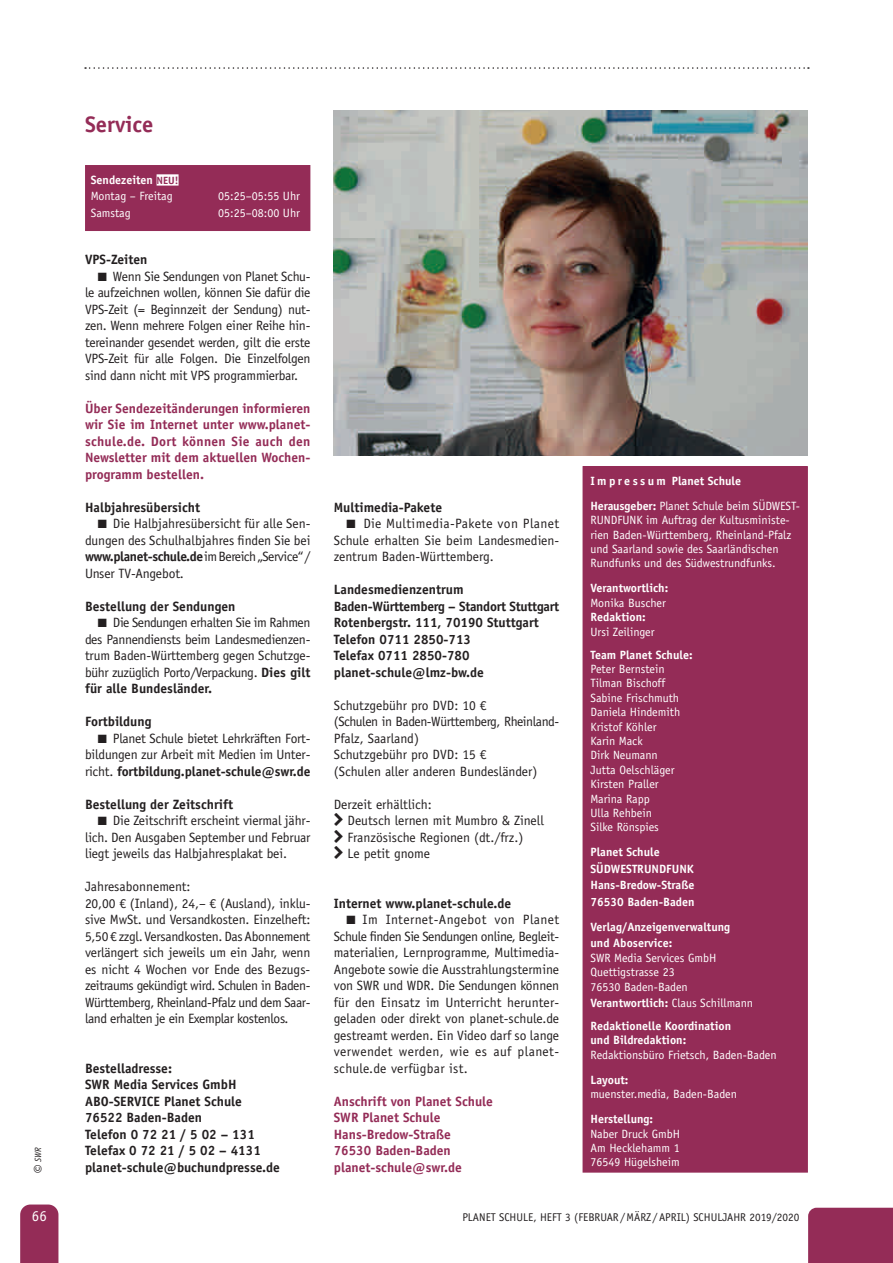
<style>
.page{position:relative;width:893px;height:1263px;background:#fff}
.page>*{position:absolute;margin:0;border:0;box-sizing:border-box;transform-origin:0 0}
.t1{font:700 22.5px "Officina Sans Std";color:#942c57}
.t2{font:15px "Officina Sans Std";color:#fff}
.t3{font:13.5px/16.5px "Officina Sans Std";letter-spacing:-.01em;color:#231f20;text-align:justify}
.t4{font:700 13.5px/16.5px "Officina Sans Std";color:#231f20}
.t5{font:700 13.5px/16.5px "Officina Sans Std";color:#942c57;text-align:justify}
.t6{font:12px/14.4px "Officina Sans Std";color:#fff}
.t7{font:700 12px/16.5px "Officina Sans Std";color:#fff}
.t8{font:11.25px "Officina Sans Std";color:#231f20}
.t9{font:italic 9px "Officina Sans Std";color:#231f20}
.s1{font-size:16.5px}
.s2{font-weight:700}
.s3{font-weight:700;font-size:10.5px;color:#942c57}
.s4{font-weight:400}
</style>
<div class="page">
<svg style="left:85px;top:67px;width:724px;height:2px"></svg>
<div style="left:20px;top:1204px;width:38px;height:59px;background:#942c57"></div>
<div style="left:808px;top:1208px;width:85px;height:55px;background:#942c57"></div>
<div style="left:86px;top:166px;width:224px;height:64px;background:#942c57"></div>
<div style="left:157px;top:174px;width:22px;height:12px;background:#fff"></div>
<div style="left:85px;top:165px;width:225px;height:66px;border:2px solid #942c57"></div>
<img style="left:334px;top:111px;width:474px;height:344px">
<div style="left:583px;top:467px;width:224px;height:705px;background:#942c57"></div>
<div style="left:583px;top:466px;width:225px;height:706px;border:2px solid #942c57"></div>
<p class="t9" style="left:33px;top:1174px;width:28px;rotate:-90deg"><span class="s1">©</span> SWR</p>
<p class="t2" style="left:32px;top:1207px;width:16px">66</p>
<h1 class="t1" style="left:85px;top:110px;width:70px">Service</h1>
<p class="t6" style="left:91px;top:171px;width:89px;line-height:16.5px"><span class="s2">Sendezeiten</span> <span class="s3">NEU!<br></span>Montag – Freitag</p>
<p class="t6" style="left:218px;top:189px;width:83px">05:25–05:55 Uhr</p>
<p class="t6" style="left:91px;top:205px;width:42px">Samstag</p>
<p class="t6" style="left:218px;top:205px;width:83px">05:25–08:00 Uhr</p>
<p class="t4" style="left:85px;top:251px;width:64px">VPS-Zeiten</p>
<p class="t3" style="left:85px;top:268px;width:227px;text-indent:13px">■ Wenn Sie Sendungen von Planet Schu&shy;le aufzeichnen wollen, können Sie dafür die VPS-Zeit (= Beginnzeit der Sendung) nut&shy;zen. Wenn mehrere Folgen einer Reihe hin&shy;tereinander gesendet werden, gilt die erste VPS-Zeit für alle Folgen. Die Einzelfolgen sind dann nicht mit VPS programmierbar.</p>
<p class="t5" style="left:85px;top:400px;width:227px">Über Sendezeitänderungen informieren wir Sie im Internet unter www.planet&shy;schule.de. Dort können Sie auch den Newsletter mit dem aktuellen Wochen&shy;programm bestellen.</p>
<p class="t4" style="left:85px;top:499px;width:117px">Halbjahresübersicht</p>
<p class="t3" style="left:85px;top:515px;width:227px;text-indent:13px">■ Die Halbjahresübersicht für alle Sen&shy;dungen des Schulhalbjahres finden Sie bei <span class="s2">www.planet-schule.de</span> im Bereich „Service“ / Unser TV-Angebot.</p>
<p class="t4" style="left:85px;top:598px;width:152px">Bestellung der Sendungen</p>
<p class="t3" style="left:85px;top:614px;width:227px;text-indent:13px">■ Die Sendungen erhalten Sie im Rahmen des Pannendiensts beim Landesmedienzen&shy;trum Baden-Württemberg gegen Schutzge&shy;bühr zuzüglich Porto/Verpackung. <span class="s2">Dies gilt für alle Bundesländer.</span></p>
<p class="t4" style="left:85px;top:713px;width:68px">Fortbildung</p>
<p class="t3" style="left:85px;top:730px;width:227px;text-indent:13px">■ Planet Schule bietet Lehrkräften Fort&shy;bildungen zur Arbeit mit Medien im Unter&shy;richt. <span class="s2">fortbildung.planet-schule@swr.de</span></p>
<p class="t4" style="left:85px;top:796px;width:149px">Bestellung der Zeitschrift</p>
<p class="t3" style="left:85px;top:812px;width:227px;text-indent:13px">■ Die Zeitschrift erscheint viermal jähr&shy;lich. Den Ausgaben September und Februar liegt jeweils das Halbjahresplakat bei.</p>
<p class="t3" style="left:85px;top:878px;width:227px;text-align:left">Jahresabonnement:<br>20,00 € (Inland), 24,– € (Ausland), inklu&shy;sive MwSt. und Versandkosten. Einzelheft:<br>5,50 € zzgl. Versandkosten. Das Abonnement verlängert sich jeweils um ein Jahr, wenn es nicht 4 Wochen vor Ende des Bezugs&shy;zeitraums gekündigt wird. Schulen in Baden-Württemberg, Rheinland-Pfalz und dem Saar&shy;land erhalten je ein Exemplar kostenlos.</p>
<p class="t4" style="left:85px;top:1060px;width:196px">Bestelladresse:<br>SWR Media Services GmbH<br>ABO-SERVICE Planet Schule<br>76522 Baden-Baden<br>Telefon 0 72 21 / 5 02 – 131<br>Telefax 0 72 21 / 5 02 – 4131 planet-schule@buchundpresse.de</p>
<p class="t4" style="left:334px;top:499px;width:110px">Multimedia-Pakete</p>
<p class="t3" style="left:334px;top:515px;width:227px;text-indent:13px">■ Die Multimedia-Pakete von Planet Schule erhalten Sie beim Landesmedien&shy;zentrum Baden-Württemberg.</p>
<p class="t4" style="left:334px;top:581px;width:227px">Landesmedienzentrum<br>Baden-Württemberg – Standort Stuttgart<br>Rotenbergstr. 111, 70190 Stuttgart<br>Telefon 0711 2850-713<br>Telefax 0711 2850-780 planet-schule@lmz-bw.de</p>
<p class="t3" style="left:334px;top:697px;width:227px;text-align:left">Schutzgebühr pro DVD: 10 €<br>(Schulen in Baden-Württemberg, Rheinland-<br>Pfalz, Saarland)<br>Schutzgebühr pro DVD: 15 €<br>(Schulen aller anderen Bundesländer)</p>
<p class="t3" style="left:348px;top:796px;width:198px;text-align:left;text-indent:-14px">Derzeit erhältlich:<br>Deutsch lernen mit Mumbro &amp; Zinell<br>Französische Regionen (dt./frz.)<br>Le petit gnome</p>
<p class="t4" style="left:334px;top:895px;width:179px">Internet www.planet-schule.de</p>
<p class="t3" style="left:334px;top:911px;width:227px;text-indent:13px">■ Im Internet-Angebot von Planet Schule finden Sie Sendungen online, Begleit&shy;materialien, Lernprogramme, Multimedia-Angebote sowie die Ausstrahlungstermine von SWR und WDR. Die Sendungen können für den Einsatz im Unterricht herunter&shy;geladen oder direkt von planet-schule.de gestreamt werden. Ein Video darf so lange verwendet werden, wie es auf planet&shy;schule.de verfügbar ist.</p>
<p class="t5" style="left:334px;top:1093px;width:161px;text-align:left">Anschrift von Planet Schule<br>SWR Planet Schule<br>Hans-Bredow-Straße<br>76530 Baden-Baden planet-schule@swr.de</p>
<p class="t7" style="left:590px;top:468px;width:211px;line-height:25px">I m p r e s s u m Planet Schule<br>Herausgeber: <span class="s4">Planet Schule beim SÜDWEST-</span></p>
<p class="t6" style="left:590px;top:513px;width:202px">RUNDFUNK im Auftrag der Kultusministe&shy;rien Baden-Württemberg, Rheinland-Pfalz und Saarland sowie des Saarländischen Rundfunks und des Südwestrundfunks.</p>
<p class="t7" style="left:590px;top:580px;width:79px">Verantwortlich:</p>
<p class="t6" style="left:590px;top:595px;width:77px">Monika Buscher</p>
<p class="t7" style="left:590px;top:609px;width:57px">Redaktion:</p>
<p class="t6" style="left:590px;top:624px;width:66px">Ursi Zeilinger</p>
<p class="t7" style="left:590px;top:646px;width:104px">Team Planet Schule:</p>
<p class="t6" style="left:590px;top:662px;width:91px">Peter Bernstein<br>Tilman Bischoff<br>Sabine Frischmuth<br>Daniela Hindemith<br>Kristof Köhler<br>Karin Mack<br>Dirk Neumann<br>Jutta Oelschläger<br>Kirsten Praller<br>Marina Rapp<br>Ulla Rehbein<br>Silke Rönspies</p>
<p class="t7" style="left:590px;top:844px;width:106px">Planet Schule<br>SÜDWESTRUNDFUNK<br>Hans-Bredow-Straße<br>76530 Baden-Baden</p>
<p class="t7" style="left:590px;top:918px;width:141px">Verlag/Anzeigenverwaltung und Aboservice:</p>
<p class="t6" style="left:590px;top:950px;width:128px">SWR Media Services GmbH<br>Quettigstrasse 23<br>76530 Baden-Baden</p>
<p class="t7" style="left:590px;top:991px;width:164px;line-height:23px">Verantwortlich: <span class="s4">Claus Schillmann<br></span>Redaktionelle Koordination</p>
<p class="t7" style="left:590px;top:1032px;width:97px">und Bildredaktion:</p>
<p class="t6" style="left:590px;top:1047px;width:188px">Redaktionsbüro Frietsch, Baden-Baden</p>
<p class="t7" style="left:590px;top:1071px;width:39px">Layout:</p>
<p class="t6" style="left:590px;top:1087px;width:148px">muenster.media, Baden-Baden</p>
<p class="t7" style="left:590px;top:1111px;width:64px">Herstellung:</p>
<p class="t6" style="left:590px;top:1126px;width:91px;text-align:justify">Naber Druck GmbH Am Hecklehamm 1<br>76549 Hügelsheim</p>
<p class="t8" style="left:462px;top:1211px;width:339px">PLANET SCHULE, HEFT 3 (FEBRUAR/MÄRZ /APRIL) SCHULJAHR 2019/2020</p>
</div>
